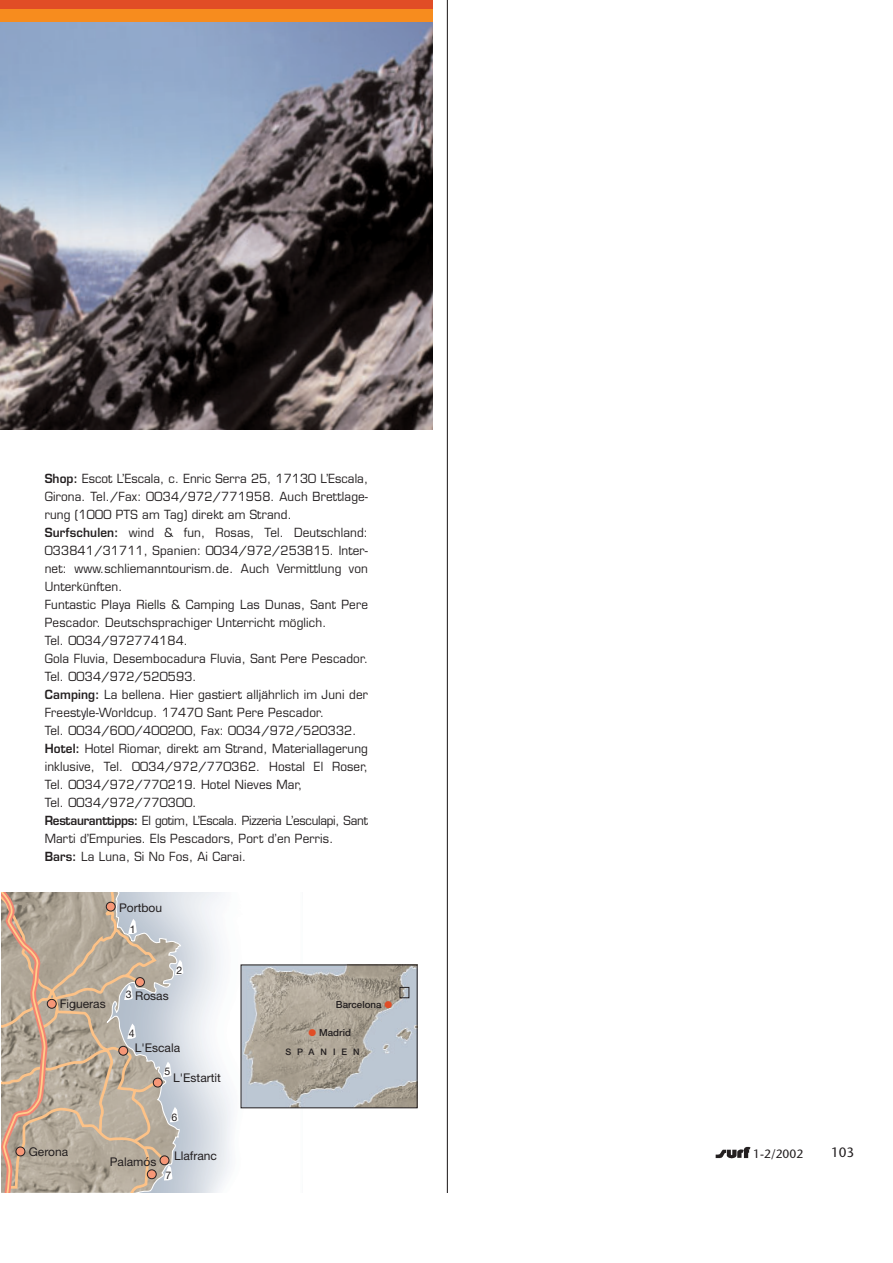
<style>
.page{position:relative;width:893px;height:1263px;background:#fff}
.page>*{position:absolute;margin:0;border:0;box-sizing:border-box;transform-origin:0 0}
.t1{font:13.5px "Stone Sans";color:#231f20}
.t2{font:12.3px/18px "Eurostile";letter-spacing:.015em;color:#231f20;scale:.95 1}
.t3{font:12px "Helvetica Neue";color:#231f20}
.t4{font:12px "Stone Sans";color:#231f20}
.t5{font:10.5px "Helvetica Neue";color:#231f20}
.t6{font:500 9.75px "Helvetica Neue";color:#231f20}
.t7{font:500 9px "Helvetica Neue";letter-spacing:.665em;color:#231f20}
.s1{font-weight:600}
.s2{color:#e14d26}
</style>
<div class="page">
<div style="left:0;top:6px;width:433px;height:23px;background:#f78c1e"></div>
<div style="left:0;top:0;width:433px;height:9px;background:#e14d26"></div>
<img style="left:715px;top:1146px;width:36px;height:13px">
<hr style="left:447px;top:0;width:1px;height:1192px;background:#231f20">
<img style="left:0;top:23px;width:433px;height:406px">
<svg style="left:168px;top:893px;width:14px;height:299px;background:#ccd1d7"></svg>
<svg style="left:48px;top:893px;width:120px;height:299px;background:#b9b0a2"></svg>
<div style="left:135px;top:978px;width:9px;height:8px;background:#f79777;border-radius:50%"></div>
<div style="left:135px;top:977px;width:10px;height:10px;border:1px solid #231f20;border-radius:50%"></div>
<div style="left:119px;top:1046px;width:9px;height:9px;background:#f79777;border-radius:50%"></div>
<div style="left:118px;top:1046px;width:10px;height:10px;border:1px solid #231f20;border-radius:50%"></div>
<div style="left:106px;top:902px;width:9px;height:9px;background:#f79777;border-radius:50%"></div>
<div style="left:106px;top:902px;width:10px;height:9px;border:1px solid #231f20;border-radius:50%"></div>
<div style="left:47px;top:999px;width:9px;height:9px;background:#f79777;border-radius:50%"></div>
<div style="left:47px;top:999px;width:10px;height:10px;border:1px solid #231f20;border-radius:50%"></div>
<div style="left:153px;top:1078px;width:9px;height:9px;background:#f79777;border-radius:50%"></div>
<div style="left:153px;top:1078px;width:9px;height:9px;border:1px solid #231f20;border-radius:50%"></div>
<div style="left:160px;top:1156px;width:9px;height:9px;background:#f79777;border-radius:50%"></div>
<div style="left:160px;top:1155px;width:9px;height:10px;border:1px solid #231f20;border-radius:50%"></div>
<div style="left:147px;top:1170px;width:9px;height:9px;background:#f79777;border-radius:50%"></div>
<div style="left:147px;top:1169px;width:10px;height:10px;border:1px solid #231f20;border-radius:50%"></div>
<svg style="left:124px;top:985px;width:9px;height:15px"></svg>
<svg style="left:128px;top:919px;width:9px;height:15px"></svg>
<svg style="left:170px;top:1107px;width:8px;height:15px"></svg>
<svg style="left:175px;top:960px;width:8px;height:15px"></svg>
<svg style="left:127px;top:1024px;width:9px;height:15px"></svg>
<svg style="left:163px;top:1062px;width:8px;height:15px"></svg>
<svg style="left:164px;top:1165px;width:8px;height:15px"></svg>
<svg style="left:2px;top:893px;width:46px;height:299px;background:#bba390"></svg>
<svg style="left:240px;top:964px;width:178px;height:145px;background:#aeada8"></svg>
<p class="t2" style="left:45px;top:471px;width:342px"><span class="s1">Shop:</span> Escot L’Escala, c. Enric Serra 25, 17130 L’Escala, Girona. Tel./Fax: 0034/972/771958. Auch Brettlage&shy;rung (1000 PTS am Tag) direkt am Strand.<br><span class="s1">Surfschulen:</span> wind &amp; fun, Rosas, Tel. Deutschland:<br>033841/31711, Spanien: 0034/972/253815. Inter&shy;net: www.schliemanntourism.de. Auch Vermittlung von Unterkünften.<br>Funtastic Playa Riells &amp; Camping Las Dunas, Sant Pere Pescador. Deutschsprachiger Unterricht möglich.<br>Tel. 0034/972774184.<br>Gola Fluvia, Desembocadura Fluvia, Sant Pere Pescador.<br>Tel. 0034/972/520593.<br><span class="s1">Camping:</span> La bellena. Hier gastiert alljährlich im Juni der Freestyle-Worldcup. 17470 Sant Pere Pescador.<br>Tel. 0034/600/400200, Fax: 0034/972/520332.<br><span class="s1">Hotel:</span> Hotel Riomar, direkt am Strand, Materiallagerung inklusive, Tel. 0034/972/770362. Hostal El Roser, Tel. 0034/972/770219. Hotel Nieves Mar,<br>Tel. 0034/972/770300.<br><span class="s1">Restauranttipps:</span> El gotim, L’Escala. Pizzeria L’esculapi, Sant Marti d’Empuries. Els Pescadors, Port d’en Perris.<br><span class="s1">Bars:</span> La Luna, Si No Fos, Ai Carai.</p>
<p class="t3" style="left:119px;top:903px;width:45px">Portbou</p>
<p class="t3" style="left:60px;top:999px;width:47px">Figueras</p>
<p class="t5" style="left:130px;top:925px;width:7px">1</p>
<p class="t5" style="left:126px;top:991px;width:7px">3</p>
<p class="t3" style="left:135px;top:991px;width:35px">Rosas</p>
<p class="t5" style="left:176px;top:966px;width:7px">2</p>
<p class="t5" style="left:129px;top:1030px;width:7px">4</p>
<p class="t3" style="left:135px;top:1043px;width:47px">L'Escala</p>
<p class="t5" style="left:164px;top:1068px;width:7px">5</p>
<p class="t3" style="left:173px;top:1074px;width:49px">L'Estartit</p>
<p class="t5" style="left:171px;top:1113px;width:7px">6</p>
<p class="t3" style="left:29px;top:1147px;width:41px">Gerona</p>
<p class="t3" style="left:110px;top:1158px;width:48px">Palamós</p>
<p class="t3" style="left:174px;top:1151px;width:44px">Llafranc</p>
<p class="t5" style="left:165px;top:1171px;width:7px">7</p>
<p class="t6" style="left:336px;top:1001px;width:58px">Barcelona <span class="s2">●</span></p>
<p class="t6" style="left:308px;top:1029px;width:44px"><span class="s2">●</span> Madrid</p>
<p class="t7" style="left:285px;top:1049px;width:76px">SPANIEN</p>
<p class="t4" style="left:753px;top:1150px;width:51px">1-2/2002</p>
<p class="t1" style="left:831px;top:1148px;width:25px">103</p>
</div>
